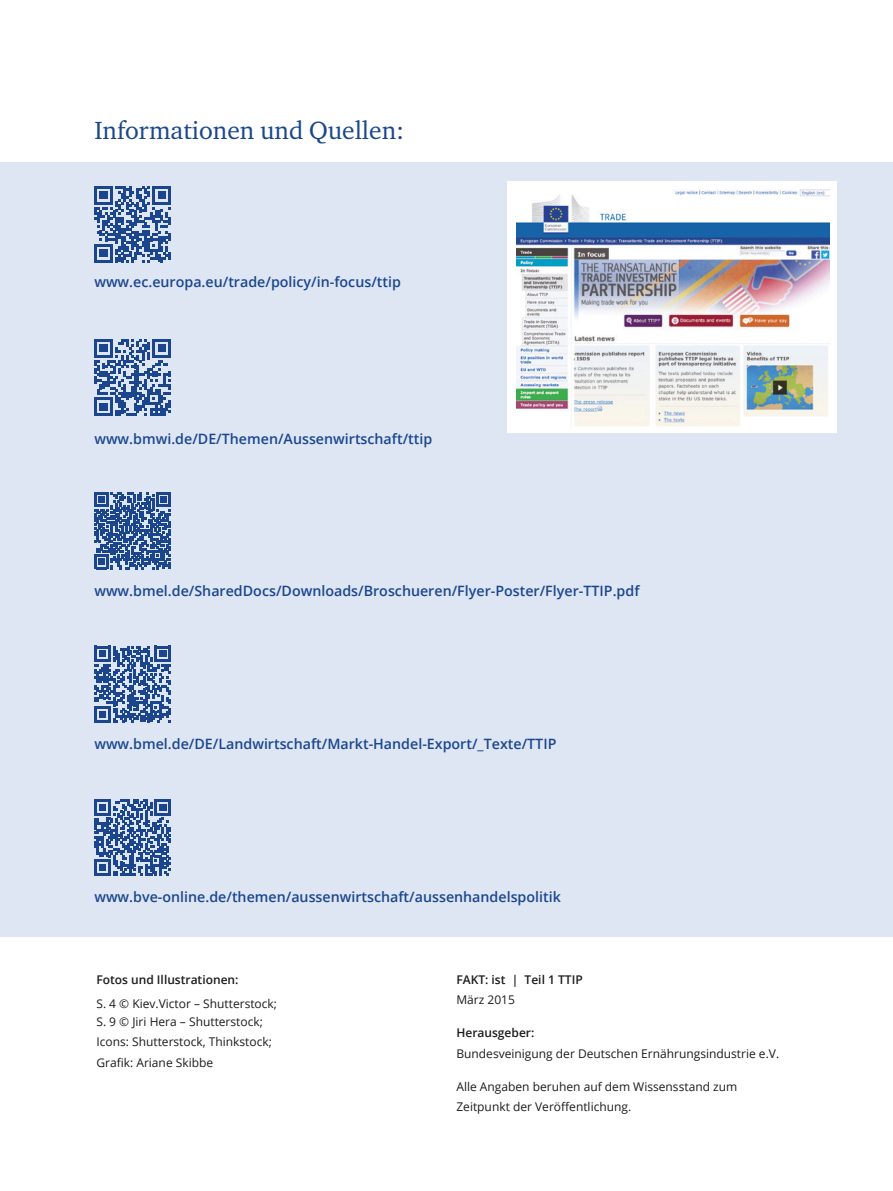
<style>
.page{position:relative;width:893px;height:1191px;background:#fff}
.page>*{position:absolute;margin:0;border:0;box-sizing:border-box;transform-origin:0 0}
.t1{font:25.5px "Charter ITC";color:#1a478c}
.t2{font:600 14.25px "Open Sans";color:#1b468e}
.t3{font:12px/20.2px "Open Sans";color:#1c1c1b}
.t4{font:600 12px "Open Sans";color:#1c1c1b}
</style>
<div class="page">
<div style="left:0;top:162px;width:893px;height:775px;background:#dee6f3"></div>
<div style="left:507px;top:181px;width:330px;height:251px;background:#fff"></div>
<img style="left:517px;top:189px;width:312px;height:237px">
<svg style="left:94px;top:186px;width:77px;height:76px"></svg>
<svg style="left:94px;top:799px;width:77px;height:76px"></svg>
<svg style="left:94px;top:646px;width:77px;height:76px"></svg>
<svg style="left:94px;top:492px;width:77px;height:77px"></svg>
<svg style="left:94px;top:339px;width:77px;height:77px"></svg>
<h1 class="t1" style="left:94px;top:114px;width:311px">Informationen und Quellen:</h1>
<p class="t2" style="left:94px;top:272px;width:308px">www.ec.europa.eu/trade/policy/in-focus/ttip</p>
<p class="t2" style="left:94px;top:428px;width:339px">www.bmwi.de/DE/Themen/Aussenwirtschaft/ttip</p>
<p class="t2" style="left:94px;top:581px;width:547px">www.bmel.de/SharedDocs/Downloads/Broschueren/Flyer-Poster/Flyer-TTIP.pdf</p>
<p class="t2" style="left:94px;top:734px;width:464px">www.bmel.de/DE/Landwirtschaft/Markt-Handel-Export/_Texte/TTIP</p>
<p class="t2" style="left:94px;top:886px;width:468px">www.bve-online.de/themen/aussenwirtschaft/aussenhandelspolitik</p>
<p class="t4" style="left:96px;top:971px;width:144px">Fotos und Illustrationen:</p>
<p class="t3" style="left:96px;top:994px;width:182px;line-height:18px">S. 4 © Kiev.Victor – Shutterstock;<br>S. 9 © Jiri Hera – Shutterstock;</p>
<p class="t3" style="left:96px;top:1031px;width:177px">Icons: Shutterstock, Thinkstock;<br>Grafik: Ariane Skibbe</p>
<p class="t4" style="left:456px;top:971px;width:128px">FAKT: ist | Teil 1 TTIP</p>
<p class="t3" style="left:456px;top:989px;width:60px">März 2015</p>
<p class="t4" style="left:456px;top:1024px;width:79px">Herausgeber:</p>
<p class="t3" style="left:456px;top:1042px;width:324px">Bundesveinigung der Deutschen Ernährungsindustrie e.V.</p>
<p class="t3" style="left:456px;top:1075px;width:282px">Alle Angaben beruhen auf dem Wissensstand zum<br>Zeitpunkt der Veröffentlichung.</p>
</div>
